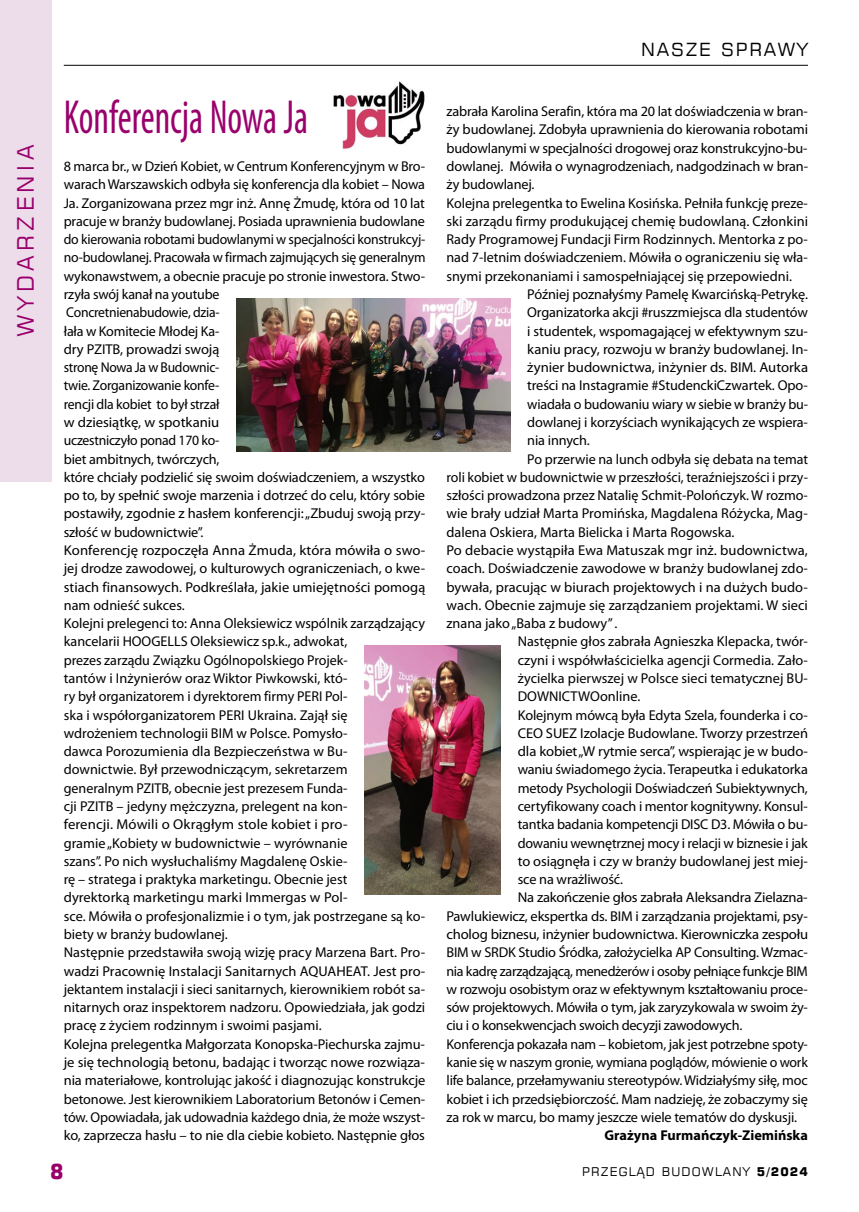
<style>
.page{position:relative;width:859px;height:1212px;background:#fff}
.page>*{position:absolute;margin:0;border:0;box-sizing:border-box;transform-origin:0 0}
.t1{font:condensed 48px "Myriad Pro";color:#9a006c;scale:.8 1}
.t2{font:22.5px "Square 721 EU";color:#9a006c}
.t3{font:700 21px "Square 721 EU";color:#9a006c;scale:.95 1}
.t4{font:18px "Square 721 EU";letter-spacing:.1em;color:#000}
.t5{font:14.25px/18.3px "Myriad Pro";letter-spacing:-.01em;color:#000}
.t6{font:700 14.25px "Myriad Pro";color:#000}
.t7{font:12px "Square 721 EU";letter-spacing:.1em;color:#000}
.s1{font-weight:700}
</style>
<div class="page">
<div style="left:0;top:0;width:51px;height:481px;background:#eddce9"></div>
<hr style="left:64px;top:65px;width:744px;height:1px;background:#000">
<img style="left:236px;top:298px;width:274px;height:153px">
<img style="left:365px;top:645px;width:136px;height:250px">
<img style="left:333px;top:81px;width:92px;height:68px">
<h2 class="t2" style="left:11px;top:337px;width:193px;rotate:-90deg">WYDARZEN IA</h2>
<h1 class="t1" style="left:64px;top:88px;width:307px">Konferencja Nowa Ja</h1>
<p class="t5" style="left:64px;top:157px;width:363px">8 marca br., w Dzień Kobiet, w Centrum Konferencyjnym w Bro&shy;warach Warszawskich odbyła się konferencja dla kobiet – Nowa Ja. Zorganizowana przez mgr inż. Annę Żmudę, która od 10 lat pracuje w branży budowlanej. Posiada uprawnienia budowlane do kierowania robotami budowlanymi w specjalności konstrukcyj&shy;no-budowlanej. Pracowała w firmach zajmujących się generalnym wykonawstwem, a obecnie pracuje po stronie inwestora. Stwo&shy;rzyła swój kanał na youtube<br>Concretnienabudowie, dzia-<br>łała w Komitecie Młodej Ka-<br>dry PZITB, prowadzi swoją<br>stronę Nowa Ja w Budownic-<br>twie. Zorganizowanie konfe-<br>rencji dla kobiet to był strzał<br>w dziesiątkę, w spotkaniu<br>uczestniczyło ponad 170 ko-<br>biet ambitnych, twórczych,<br>które chciały podzielić się swoim doświadczeniem, a wszystko po to, by spełnić swoje marzenia i dotrzeć do celu, który sobie postawiły, zgodnie z hasłem konferencji: „Zbuduj swoją przy&shy;szłość w budownictwie”.<br>Konferencję rozpoczęła Anna Żmuda, która mówiła o swo&shy;jej drodze zawodowej, o kulturowych ograniczeniach, o kwe&shy;stiach finansowych. Podkreślała, jakie umiejętności pomogą nam odnieść sukces.<br>Kolejni prelegenci to: Anna Oleksiewicz wspólnik zarządzający kancelarii HOOGELLS Oleksiewicz sp.k., adwokat,<br>prezes zarządu Związku Ogólnopolskiego Projek-<br>tantów i Inżynierów oraz Wiktor Piwkowski, któ-<br>ry był organizatorem i dyrektorem firmy PERI Pol-<br>ska i współorganizatorem PERI Ukraina. Zajął się<br>wdrożeniem technologii BIM w Polsce. Pomysło-<br>dawca Porozumienia dla Bezpieczeństwa w Bu-<br>downictwie. Był przewodniczącym, sekretarzem<br>generalnym PZITB, obecnie jest prezesem Funda-<br>cji PZITB – jedyny mężczyzna, prelegent na kon-<br>ferencji. Mówili o Okrągłym stole kobiet i pro-<br>gramie „Kobiety w budownictwie – wyrównanie<br>szans”. Po nich wysłuchaliśmy Magdalenę Oskie-<br>rę – stratega i praktyka marketingu. Obecnie jest<br>dyrektorką marketingu marki Immergas w Pol-<br>sce. Mówiła o profesjonalizmie i o tym, jak postrzegane są ko&shy;biety w branży budowlanej.<br>Następnie przedstawiła swoją wizję pracy Marzena Bart. Pro&shy;wadzi Pracownię Instalacji Sanitarnych AQUAHEAT. Jest pro&shy;jektantem instalacji i sieci sanitarnych, kierownikiem robót sa&shy;nitarnych oraz inspektorem nadzoru. Opowiedziała, jak godzi pracę z życiem rodzinnym i swoimi pasjami.<br>Kolejna prelegentka Małgorzata Konopska-Piechurska zajmu&shy;je się technologią betonu, badając i tworząc nowe rozwiąza&shy;nia materiałowe, kontrolując jakość i diagnozując konstrukcje betonowe. Jest kierownikiem Laboratorium Betonów i Cemen&shy;tów. Opowiadała, jak udowadnia każdego dnia, że może wszyst&shy;ko, zaprzecza hasłu – to nie dla ciebie kobieto. Następnie głos</p>
<h3 class="t3" style="left:50px;top:1158px;width:16px">8</h3>
<p class="t4" style="left:641px;top:38px;width:168px">NASZE SPRAWY</p>
<p class="t5" style="left:446px;top:102px;width:363px">zabrała Karolina Serafin, która ma 20 lat doświadczenia w bran-</p>
<p class="t5" style="left:446px;top:120px;width:363px">ży budowlanej. Zdobyła uprawnienia do kierowania robotami</p>
<p class="t5" style="left:446px;top:138px;width:363px">budowlanymi w specjalności drogowej oraz konstrukcyjno-bu-</p>
<p class="t5" style="left:446px;top:157px;width:363px">dowlanej. Mówiła o wynagrodzeniach, nadgodzinach w bran-</p>
<p class="t5" style="left:446px;top:175px;width:90px">ży budowlanej.</p>
<p class="t5" style="left:446px;top:193px;width:363px">Kolejna prelegentka to Ewelina Kosińska. Pełniła funkcję preze-</p>
<p class="t5" style="left:446px;top:212px;width:363px">ski zarządu firmy produkującej chemię budowlaną. Członkini</p>
<p class="t5" style="left:446px;top:230px;width:363px">Rady Programowej Fundacji Firm Rodzinnych. Mentorka z po-</p>
<p class="t5" style="left:446px;top:248px;width:363px">nad 7-letnim doświadczeniem. Mówiła o ograniczeniu się wła-</p>
<p class="t5" style="left:446px;top:266px;width:347px">snymi przekonaniami i samospełniającej się przepowiedni.</p>
<p class="t5" style="left:527px;top:285px;width:282px">Później poznałyśmy Pamelę Kwarcińską-Petrykę.</p>
<p class="t5" style="left:527px;top:303px;width:282px">Organizatorka akcji #ruszzmiejsca dla studentów</p>
<p class="t5" style="left:527px;top:321px;width:282px">i studentek, wspomagającej w efektywnym szu-</p>
<p class="t5" style="left:527px;top:340px;width:282px">kaniu pracy, rozwoju w branży budowlanej. In-</p>
<p class="t5" style="left:527px;top:358px;width:282px">żynier budownictwa, inżynier ds. BIM. Autorka</p>
<p class="t5" style="left:527px;top:376px;width:282px">treści na Instagramie #StudenckiCzwartek. Opo-</p>
<p class="t5" style="left:527px;top:394px;width:282px">wiadała o budowaniu wiary w siebie w branży bu-</p>
<p class="t5" style="left:527px;top:413px;width:282px">dowlanej i korzyściach wynikających ze wspiera-</p>
<p class="t5" style="left:527px;top:431px;width:64px">nia innych.</p>
<p class="t5" style="left:527px;top:449px;width:282px">Po przerwie na lunch odbyła się debata na temat</p>
<p class="t5" style="left:446px;top:468px;width:363px">roli kobiet w budownictwie w przeszłości, teraźniejszości i przy-</p>
<p class="t5" style="left:446px;top:486px;width:363px">szłości prowadzona przez Natalię Schmit-Polończyk. W rozmo-</p>
<p class="t5" style="left:446px;top:504px;width:363px">wie brały udział Marta Promińska, Magdalena Różycka, Mag-</p>
<p class="t5" style="left:446px;top:522px;width:290px">dalena Oskiera, Marta Bielicka i Marta Rogowska.</p>
<p class="t5" style="left:446px;top:541px;width:363px">Po debacie wystąpiła Ewa Matuszak mgr inż. budownictwa,</p>
<p class="t5" style="left:446px;top:559px;width:363px">coach. Doświadczenie zawodowe w branży budowlanej zdo-</p>
<p class="t5" style="left:446px;top:577px;width:363px">bywała, pracując w biurach projektowych i na dużych budo-</p>
<p class="t5" style="left:446px;top:596px;width:363px">wach. Obecnie zajmuje się zarządzaniem projektami. W sieci</p>
<p class="t5" style="left:446px;top:614px;width:173px">znana jako „Baba z budowy” .</p>
<p class="t5" style="left:518px;top:632px;width:292px">Następnie głos zabrała Agnieszka Klepacka, twór-</p>
<p class="t5" style="left:518px;top:650px;width:292px">czyni i współwłaścicielka agencji Cormedia. Zało-</p>
<p class="t5" style="left:518px;top:669px;width:292px">życielka pierwszej w Polsce sieci tematycznej BU-</p>
<p class="t5" style="left:518px;top:687px;width:124px">DOWNICTWOonline.</p>
<p class="t5" style="left:518px;top:705px;width:292px">Kolejnym mówcą była Edyta Szela, founderka i co-</p>
<p class="t5" style="left:518px;top:724px;width:292px">CEO SUEZ Izolacje Budowlane. Tworzy przestrzeń</p>
<p class="t5" style="left:518px;top:742px;width:292px">dla kobiet „W rytmie serca”, wspierając je w budo-</p>
<p class="t5" style="left:518px;top:760px;width:292px">waniu świadomego życia. Terapeutka i edukatorka</p>
<p class="t5" style="left:518px;top:778px;width:292px">metody Psychologii Doświadczeń Subiektywnych,</p>
<p class="t5" style="left:518px;top:797px;width:291px">certyfikowany coach i mentor kognitywny. Konsul-</p>
<p class="t5" style="left:518px;top:815px;width:291px">tantka badania kompetencji DISC D3. Mówiła o bu-</p>
<p class="t5" style="left:518px;top:833px;width:292px">dowaniu wewnętrznej mocy i relacji w biznesie i jak</p>
<p class="t5" style="left:518px;top:852px;width:292px">to osiągnęła i czy w branży budowlanej jest miej-</p>
<p class="t5" style="left:518px;top:870px;width:107px">sce na wrażliwość.</p>
<p class="t5" style="left:518px;top:888px;width:292px">Na zakończenie głos zabrała Aleksandra Zielazna-</p>
<p class="t5" style="left:446px;top:906px;width:363px">Pawlukiewicz, ekspertka ds. BIM i zarządzania projektami, psy-</p>
<p class="t5" style="left:446px;top:925px;width:363px">cholog biznesu, inżynier budownictwa. Kierowniczka zespołu</p>
<p class="t5" style="left:446px;top:943px;width:363px">BIM w SRDK Studio Śródka, założycielka AP Consulting. Wzmac-</p>
<p class="t5" style="left:446px;top:961px;width:363px">nia kadrę zarządzającą, menedżerów i osoby pełniące funkcje BIM</p>
<p class="t5" style="left:446px;top:980px;width:363px">w rozwoju osobistym oraz w efektywnym kształtowaniu proce-</p>
<p class="t5" style="left:446px;top:998px;width:363px">sów projektowych. Mówiła o tym, jak zaryzykowala w swoim ży-</p>
<p class="t5" style="left:446px;top:1016px;width:297px">ciu i o konsekwencjach swoich decyzji zawodowych.</p>
<p class="t5" style="left:446px;top:1034px;width:363px">Konferencja pokazała nam – kobietom, jak jest potrzebne spoty-</p>
<p class="t5" style="left:446px;top:1053px;width:363px">kanie się w naszym gronie, wymiana poglądów, mówienie o work</p>
<p class="t5" style="left:446px;top:1071px;width:363px">life balance, przełamywaniu stereotypów. Widziałyśmy siłę, moc</p>
<p class="t5" style="left:446px;top:1089px;width:363px">kobiet i ich przedsiębiorczość. Mam nadzieję, że zobaczymy się</p>
<p class="t5" style="left:446px;top:1108px;width:352px">za rok w marcu, bo mamy jeszcze wiele tematów do dyskusji.</p>
<p class="t6" style="left:604px;top:1126px;width:205px">Grażyna Furmańczyk-Ziemińska</p>
<p class="t7" style="left:582px;top:1164px;width:227px">PRZEGLĄD BUDOWLANY <span class="s1">5/2024</span></p>
</div>
